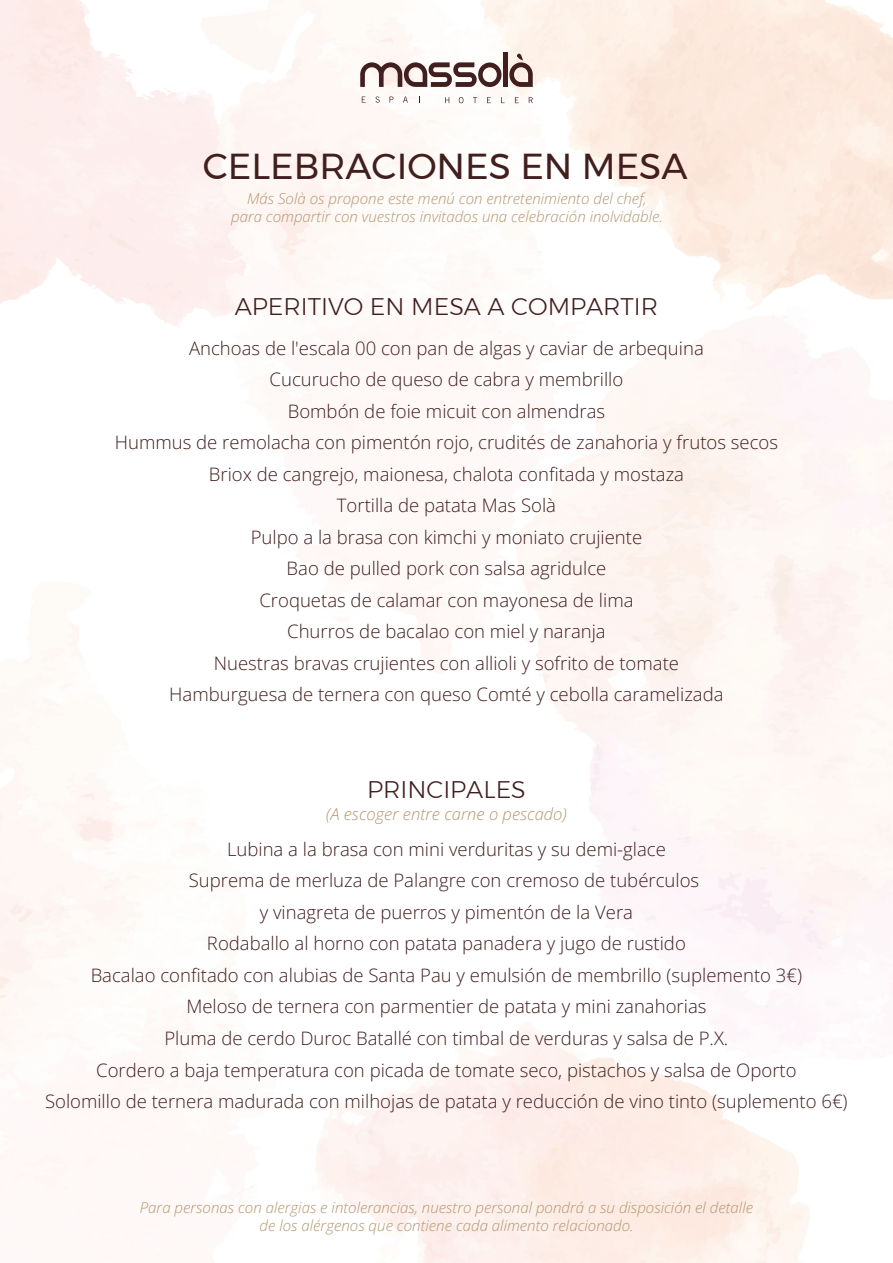
<style>
.page{position:relative;width:893px;height:1263px;background:#fff}
.page>*{position:absolute;margin:0;border:0;box-sizing:border-box;transform-origin:0 0}
.t1{font:36px "Montserrat";color:#421f1f}
.t2{font:300 24px "Montserrat";color:#421f1f}
.t3{font:300 18.6px/31.5px "Open Sans";color:#421f1f;text-align:center}
.t4{font:italic 300 16.5px "Open Sans";color:#b3966e}
.t5{font:italic 300 15px/18px "Open Sans";color:#b3966e;text-align:center}
</style>
<div class="page">
<img style="left:0;top:0;width:893px;height:1263px">
<svg style="left:360px;top:62px;width:141px;height:25px"></svg>
<div style="left:503px;top:53px;width:5px;height:34px;background:#421f1f"></div>
<svg style="left:362px;top:97px;width:4px;height:6px"></svg>
<svg style="left:375px;top:96px;width:5px;height:7px"></svg>
<svg style="left:390px;top:97px;width:3px;height:6px"></svg>
<svg style="left:403px;top:97px;width:5px;height:6px"></svg>
<svg style="left:445px;top:97px;width:4px;height:6px"></svg>
<svg style="left:459px;top:97px;width:4px;height:6px"></svg>
<svg style="left:473px;top:97px;width:4px;height:6px"></svg>
<svg style="left:487px;top:97px;width:4px;height:6px"></svg>
<svg style="left:501px;top:97px;width:4px;height:6px"></svg>
<svg style="left:515px;top:97px;width:4px;height:6px"></svg>
<svg style="left:529px;top:97px;width:4px;height:6px"></svg>
<svg style="left:509px;top:52px;width:24px;height:35px"></svg>
<h1 class="t1" style="left:203px;top:139px;width:486px">CELEBRACIONES EN MESA</h1>
<p class="t5" style="left:231px;top:189px;width:433px">Más Solà os propone este menú con entretenimiento del chef, para compartir con vuestros invitados una celebración inolvidable.</p>
<p class="t2" style="left:235px;top:289px;width:425px">APERITIVO EN MESA A COMPARTIR</p>
<p class="t3" style="left:115px;top:332px;width:665px">Anchoas de l'escala 00 con pan de algas y caviar de arbequina<br>Cucurucho de queso de cabra y membrillo<br>Bombón de foie micuit con almendras<br>Hummus de remolacha con pimentón rojo, crudités de zanahoria y frutos secos Briox de cangrejo, maionesa, chalota confitada y mostaza<br>Tortilla de patata Mas Solà<br>Pulpo a la brasa con kimchi y moniato crujiente<br>Bao de pulled pork con salsa agridulce<br>Croquetas de calamar con mayonesa de lima<br>Churros de bacalao con miel y naranja<br>Nuestras bravas crujientes con allioli y sofrito de tomate<br>Hamburguesa de ternera con queso Comté y cebolla caramelizada</p>
<p class="t2" style="left:367px;top:771px;width:160px">PRINCIPALES</p>
<p class="t4" style="left:326px;top:802px;width:242px">(A escoger entre carne o pescado)</p>
<p class="t3" style="left:45px;top:833px;width:804px">Lubina a la brasa con mini verduritas y su demi-glace<br>Suprema de merluza de Palangre con cremoso de tubérculos<br>y vinagreta de puerros y pimentón de la Vera<br>Rodaballo al horno con patata panadera y jugo de rustido<br>Bacalao confitado con alubias de Santa Pau y emulsión de membrillo (suplemento 3€)<br>Meloso de ternera con parmentier de patata y mini zanahorias<br>Pluma de cerdo Duroc Batallé con timbal de verduras y salsa de P.X.<br>Cordero a baja temperatura con picada de tomate seco, pistachos y salsa de Oporto<br>Solomillo de ternera madurada con milhojas de patata y reducción de vino tinto (suplemento 6€)</p>
<p class="t5" style="left:140px;top:1198px;width:615px">Para personas con alergias e intolerancias, nuestro personal pondrá a su disposición el detalle de los alérgenos que contiene cada alimento relacionado.</p>
</div>
